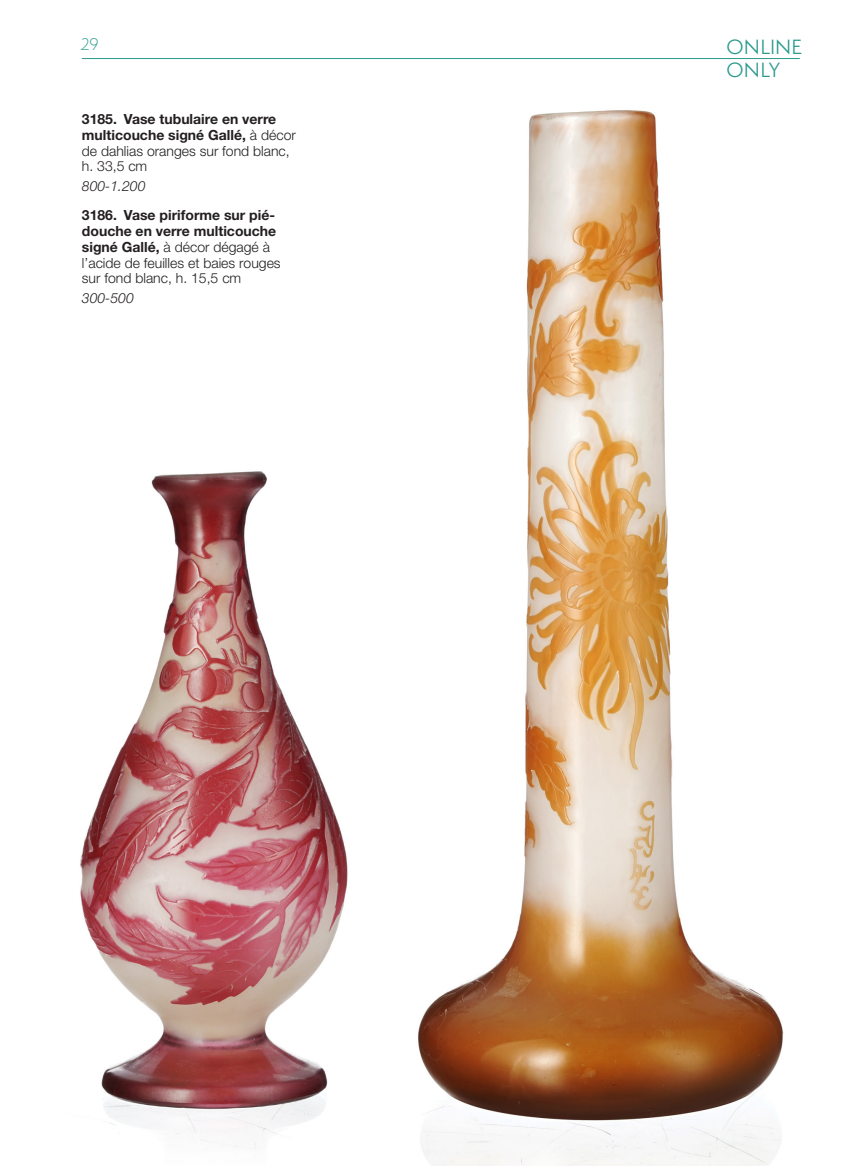
<style>
.page{position:relative;width:844px;height:1166px;background:#fff}
.page>*{position:absolute;margin:0;border:0;box-sizing:border-box;transform-origin:0 0}
.t1{font:18.9px/22.8px "Semplicita Pro";letter-spacing:.01em;color:#2a998d}
.t2{font:300 15.75px "Semplicita Pro";color:#2a998d}
.NEWtexte1col{font:300 14px/15.8px "Helvetica Neue LT Std";color:#231f20}
.NEWtexte1col-2{font:700 14px/15.8px "Helvetica Neue LT Std";color:#231f20}
.NEWtexte1col-3{font:italic 300 14px "Helvetica Neue LT Std";color:#231f20}
.s1{font-weight:300}
.s2{font-weight:700}
</style>
<div class="page">
<hr style="left:82px;top:58px;width:717px;height:1px;background:#2a998d">
<img style="left:418px;top:110px;width:366px;height:1056px">
<img style="left:80px;top:471px;width:268px;height:678px">
<p class="t2" style="left:80px;top:34px;width:20px">29</p>
<h1 class="t1" style="left:726px;top:36px;width:77px">ONLINE<br>ONLY</h1>
<p class="NEWtexte1col-2" style="left:82px;top:111px;width:215px">3185. Vase tubulaire en verre multicouche signé Gallé, <span class="s1">à décor de dahlias oranges sur fond blanc, h. 33,5 cm</span></p>
<p class="NEWtexte1col-3" style="left:82px;top:177px;width:65px">800-1.200</p>
<p class="NEWtexte1col" style="left:82px;top:207px;width:200px"><span class="s2">3186. Vase piriforme sur pié&shy;douche en verre multicouche signé Gallé,</span> à décor dégagé à l’acide de feuilles et baies rouges sur fond blanc, h. 15,5 cm</p>
<p class="NEWtexte1col-3" style="left:82px;top:289px;width:53px">300-500</p>
</div>
